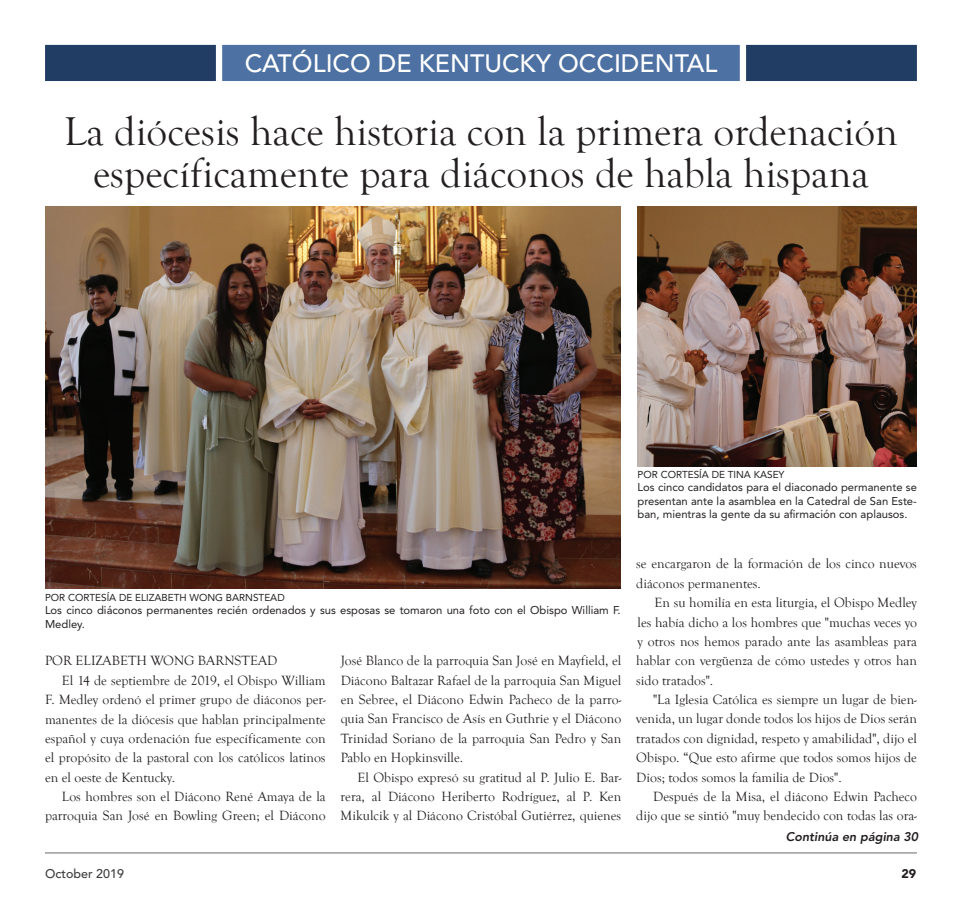
<style>
.page{position:relative;width:962px;height:923px;background:#fff}
.page>*{position:absolute;margin:0;border:0;box-sizing:border-box;transform-origin:0 0}
.t1{font:41.25px/41.2px "Goudy Old Style T";color:#231f20;text-align:center}
.t2{font:500 25px "Avenir LT Std";color:#fff}
.t3{font:13.75px/19.4px "Goudy Old Style T";color:#231f20;text-align:justify}
.t4{font:italic 800 12.5px "Avenir LT Std";color:#231f20}
.t5{font:500 12.5px "Avenir LT Std";color:#3e3e3f}
.t6{font:900 12.5px "Avenir LT Std";color:#231f20}
.t7{font:11.25px/13.5px "Avenir LT Std";color:#231f20}
.t8{font:10px "Avenir LT Std";color:#231f20}
</style>
<div class="page">
<hr style="left:45px;top:852px;width:872px;height:1px;background:#939598">
<div style="left:45px;top:44px;width:872px;height:37px;background:#223d64"></div>
<div style="left:213px;top:44px;width:536px;height:37px;background:#4d71a2"></div>
<img style="left:45px;top:207px;width:576px;height:381px">
<img style="left:638px;top:207px;width:279px;height:259px">
<h2 class="t2" style="left:245px;top:49px;width:474px">CATÓLICO DE KENTUCKY OCCIDENTAL</h2>
<h1 class="t1" style="left:64px;top:112px;width:835px">La diócesis hace historia con la primera ordenación específicamente para diáconos de habla hispana</h1>
<p class="t8" style="left:638px;top:468px;width:148px">POR CORTESÍA DE TINA KASEY</p>
<p class="t7" style="left:638px;top:480px;width:281px;text-align:justify">Los cinco candidatos para el diaconado permanente se presentan ante la asamblea en la Catedral de San Este&shy;ban, mientras la gente da su afirmación con aplausos.</p>
<p class="t8" style="left:45px;top:591px;width:241px">POR CORTESÍA DE ELIZABETH WONG BARNSTEAD</p>
<p class="t7" style="left:45px;top:603px;width:577px">Los cinco diáconos permanentes recién ordenados y sus esposas se tomaron una foto con el Obispo William F.<br>Medley.</p>
<p class="t3" style="left:45px;top:651px;width:234px">POR ELIZABETH WONG BARNSTEAD</p>
<p class="t3" style="left:62px;top:670px;width:265px">El 14 de septiembre de 2019, el Obispo William</p>
<p class="t3" style="left:45px;top:690px;width:282px">F. Medley ordenó el primer grupo de diáconos per-</p>
<p class="t3" style="left:45px;top:709px;width:282px">manentes de la diócesis que hablan principalmente</p>
<p class="t3" style="left:45px;top:729px;width:282px">español y cuya ordenación fue específicamente con</p>
<p class="t3" style="left:45px;top:748px;width:282px">el propósito de la pastoral con los católicos latinos</p>
<p class="t3" style="left:45px;top:767px;width:132px">en el oeste de Kentucky.</p>
<p class="t3" style="left:62px;top:787px;width:265px">Los hombres son el Diácono René Amaya de la</p>
<p class="t3" style="left:45px;top:806px;width:282px">parroquia San José en Bowling Green; el Diácono</p>
<p class="t3" style="left:341px;top:651px;width:282px">José Blanco de la parroquia San José en Mayfield, el Diácono Baltazar Rafael de la parroquia San Miguel en Sebree, el Diácono Edwin Pacheco de la parro&shy;quia San Francisco de Asís en Guthrie y el Diácono Trinidad Soriano de la parroquia San Pedro y San Pablo en Hopkinsville.</p>
<p class="t3" style="left:341px;top:767px;width:282px;text-indent:17px">El Obispo expresó su gratitud al P. Julio E. Bar&shy;rera, al Diácono Heriberto Rodríguez, al P. Ken Mikulcik y al Diácono Cristóbal Gutiérrez, quienes</p>
<p class="t3" style="left:636px;top:554px;width:282px">se encargaron de la formación de los cinco nuevos diáconos permanentes.</p>
<p class="t3" style="left:636px;top:593px;width:282px;text-indent:18px">En su homilía en esta liturgia, el Obispo Medley les había dicho a los hombres que "muchas veces yo y otros nos hemos parado ante las asambleas para hablar con vergüenza de cómo ustedes y otros han sido tratados".</p>
<p class="t3" style="left:636px;top:690px;width:282px;text-indent:17px">"La Iglesia Católica es siempre un lugar de bien&shy;venida, un lugar donde todos los hijos de Dios serán tratados con dignidad, respeto y amabilidad", dijo el Obispo. “Que esto afirme que todos somos hijos de Dios; todos somos la familia de Dios".</p>
<p class="t3" style="left:636px;top:787px;width:282px;text-align:right">Después de la Misa, el diácono Edwin Pacheco dijo que se sintió "muy bendecido con todas las ora-</p>
<p class="t4" style="left:786px;top:829px;width:134px">Continúa en página 30</p>
<p class="t5" style="left:45px;top:866px;width:80px">October 2019</p>
<p class="t6" style="left:901px;top:866px;width:16px">29</p>
</div>
